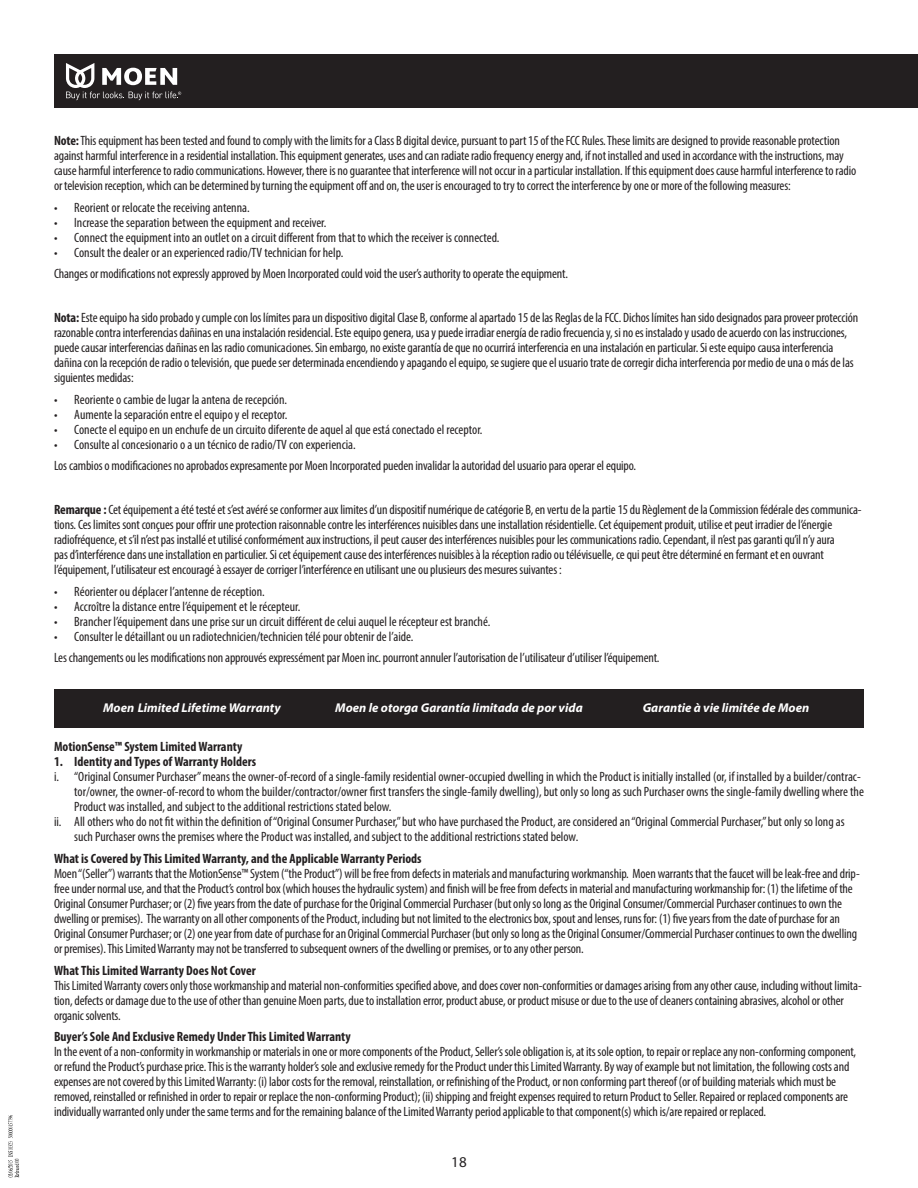
<style>
.page{position:relative;width:918px;height:1188px;background:#fff}
.page>*{position:absolute;margin:0;border:0;box-sizing:border-box;transform-origin:0 0}
.t1{font:15px "Myriad Pro";color:#231f20}
.t2{font:condensed 13.5px/15px "Myriad Pro";letter-spacing:-.01em;color:#231f20}
.t3{font:700 condensed 13.5px "Myriad Pro";color:#231f20}
.t4{font:italic 700 12.75px "Myriad Pro";color:#fff}
.s1{font-weight:700}
</style>
<div class="page">
<div style="left:54px;top:54px;width:864px;height:54px;background:#231f20"></div>
<svg style="left:66px;top:63px;width:115px;height:37px"></svg>
<div style="left:54px;top:689px;width:810px;height:39px;background:#231f20"></div>
<svg style="left:8px;top:1115px;width:11px;height:62px"></svg>
<p class="t2" style="left:54px;top:133px;width:804px"><span class="s1">Note:</span> This equipment has been tested and found to comply with the limits for a Class B digital device, pursuant to part 15 of the FCC Rules. These limits are designed to provide reasonable protection against harmful interference in a residential installation. This equipment generates, uses and can radiate radio frequency energy and, if not installed and used in accordance with the instructions, may cause harmful interference to radio communications. However, there is no guarantee that interference will not occur in a particular installation. If this equipment does cause harmful interference to radio or television reception, which can be determined by turning the equipment off and on, the user is encouraged to try to correct the interference by one or more of the following measures:</p>
<p class="t2" style="left:54px;top:199px;width:197px">• Reorient or relocate the receiving antenna.</p>
<p class="t2" style="left:54px;top:214px;width:274px">• Increase the separation between the equipment and receiver.</p>
<p class="t2" style="left:54px;top:229px;width:447px">• Connect the equipment into an outlet on a circuit different from that to which the receiver is connected.</p>
<p class="t2" style="left:54px;top:241px;width:515px;line-height:21.8px">• Consult the dealer or an experienced radio/TV technician for help.<br>Changes or modifications not expressly approved by Moen Incorporated could void the user’s authority to operate the equipment.</p>
<p class="t2" style="left:54px;top:310px;width:806px"><span class="s1">Nota:</span> Este equipo ha sido probado y cumple con los límites para un dispositivo digital Clase B, conforme al apartado 15 de las Reglas de la FCC. Dichos límites han sido designados para proveer protección razonable contra interferencias dañinas en una instalación residencial. Este equipo genera, usa y puede irradiar energía de radio frecuencia y, si no es instalado y usado de acuerdo con las instrucciones, puede causar interferencias dañinas en las radio comunicaciones. Sin embargo, no existe garantía de que no ocurrirá interferencia en una instalación en particular. Si este equipo causa interferencia dañina con la recepción de radio o televisión, que puede ser determinada encendiendo y apagando el equipo, se sugiere que el usuario trate de corregir dicha interferencia por medio de una o más de las siguientes medidas:</p>
<p class="t2" style="left:54px;top:391px;width:235px">• Reoriente o cambie de lugar la antena de recepción.</p>
<p class="t2" style="left:54px;top:406px;width:235px">• Aumente la separación entre el equipo y el receptor.</p>
<p class="t2" style="left:54px;top:421px;width:430px">• Conecte el equipo en un enchufe de un circuito diferente de aquel al que está conectado el receptor.</p>
<p class="t2" style="left:54px;top:433px;width:584px;line-height:21.8px">• Consulte al concesionario o a un técnico de radio/TV con experiencia.<br>Los cambios o modificaciones no aprobados expresamente por Moen Incorporated pueden invalidar la autoridad del usuario para operar el equipo.</p>
<p class="t2" style="left:54px;top:502px;width:809px"><span class="s1">Remarque :</span> Cet équipement a été testé et s’est avéré se conformer aux limites d’un dispositif numérique de catégorie B, en vertu de la partie 15 du Règlement de la Commission fédérale des communica&shy;tions. Ces limites sont conçues pour offrir une protection raisonnable contre les interférences nuisibles dans une installation résidentielle. Cet équipement produit, utilise et peut irradier de l’énergie radiofréquence, et s’il n’est pas installé et utilisé conformément aux instructions, il peut causer des interférences nuisibles pour les communications radio. Cependant, il n’est pas garanti qu’il n’y aura<br>pas d’interférence dans une installation en particulier. Si cet équipement cause des interférences nuisibles à la réception radio ou télévisuelle, ce qui peut être déterminé en fermant et en ouvrant l’équipement, l’utilisateur est encouragé à essayer de corriger l’interférence en utilisant une ou plusieurs des mesures suivantes :</p>
<p class="t2" style="left:54px;top:583px;width:212px">• Réorienter ou déplacer l’antenne de réception.</p>
<p class="t2" style="left:54px;top:598px;width:248px">• Accroître la distance entre l’équipement et le récepteur.</p>
<p class="t2" style="left:54px;top:613px;width:438px">• Brancher l’équipement dans une prise sur un circuit différent de celui auquel le récepteur est branché.</p>
<p class="t2" style="left:54px;top:625px;width:607px;line-height:21.8px">• Consulter le détaillant ou un radiotechnicien/technicien télé pour obtenir de l’aide.<br>Les changements ou les modifications non approuvés expressément par Moen inc. pourront annuler l’autorisation de l’utilisateur d’utiliser l’équipement.</p>
<p class="t4" style="left:103px;top:700px;width:179px">Moen Limited Lifetime Warranty</p>
<p class="t4" style="left:335px;top:700px;width:249px">Moen le otorga Garantía limitada de por vida</p>
<p class="t4" style="left:643px;top:700px;width:168px">Garantie à vie limitée de Moen</p>
<p class="t3" style="left:54px;top:738px;width:190px">MotionSense™ System Limited Warranty</p>
<p class="t3" style="left:54px;top:753px;width:204px">1. Identity and Types of Warranty Holders</p>
<p class="t2" style="left:54px;top:769px;width:808px">i. “Original Consumer Purchaser” means the owner-of-record of a single-family residential owner-occupied dwelling in which the Product is initially installed (or, if installed by a builder/contrac-</p>
<p class="t2" style="left:74px;top:784px;width:791px">tor/owner, the owner-of-record to whom the builder/contractor/owner first transfers the single-family dwelling), but only so long as such Purchaser owns the single-family dwelling where the</p>
<p class="t2" style="left:74px;top:799px;width:319px">Product was installed, and subject to the additional restrictions stated below.</p>
<p class="t2" style="left:54px;top:814px;width:792px">ii. All others who do not fit within the definition of “Original Consumer Purchaser,” but who have purchased the Product, are considered an “Original Commercial Purchaser,” but only so long as</p>
<p class="t2" style="left:74px;top:829px;width:506px">such Purchaser owns the premises where the Product was installed, and subject to the additional restrictions stated below.</p>
<p class="t3" style="left:54px;top:850px;width:369px">What is Covered by This Limited Warranty, and the Applicable Warranty Periods</p>
<p class="t2" style="left:54px;top:866px;width:807px">Moen “(Seller”) warrants that the MotionSense™ System (“the Product”) will be free from defects in materials and manufacturing workmanship. Moen warrants that the faucet will be leak-free and drip&shy;free under normal use, and that the Product’s control box (which houses the hydraulic system) and finish will be free from defects in material and manufacturing workmanship for: (1) the lifetime of the Original Consumer Purchaser; or (2) five years from the date of purchase for the Original Commercial Purchaser (but only so long as the Original Consumer/Commercial Purchaser continues to own the dwelling or premises). The warranty on all other components of the Product, including but not limited to the electronics box, spout and lenses, runs for: (1) five years from the date of purchase for an Original Consumer Purchaser; or (2) one year from date of purchase for an Original Commercial Purchaser (but only so long as the Original Consumer/Commercial Purchaser continues to own the dwelling or premises). This Limited Warranty may not be transferred to subsequent owners of the dwelling or premises, or to any other person.</p>
<p class="t3" style="left:54px;top:962px;width:203px">What This Limited Warranty Does Not Cover</p>
<p class="t2" style="left:54px;top:977px;width:809px">This Limited Warranty covers only those workmanship and material non-conformities specified above, and does cover non-conformities or damages arising from any other cause, including without limita&shy;tion, defects or damage due to the use of other than genuine Moen parts, due to installation error, product abuse, or product misuse or due to the use of cleaners containing abrasives, alcohol or other organic solvents.</p>
<p class="t3" style="left:54px;top:1028px;width:298px">Buyer’s Sole And Exclusive Remedy Under This Limited Warranty</p>
<p class="t2" style="left:54px;top:1044px;width:804px">In the event of a non-conformity in workmanship or materials in one or more components of the Product, Seller’s sole obligation is, at its sole option, to repair or replace any non-conforming component, or refund the Product’s purchase price. This is the warranty holder’s sole and exclusive remedy for the Product under this Limited Warranty. By way of example but not limitation, the following costs and expenses are not covered by this Limited Warranty: (i) labor costs for the removal, reinstallation, or refinishing of the Product, or non conforming part thereof (or of building materials which must be removed, reinstalled or refinished in order to repair or replace the non-conforming Product); (ii) shipping and freight expenses required to return Product to Seller. Repaired or replaced components are individually warranted only under the same terms and for the remaining balance of the Limited Warranty period applicable to that component(s) which is/are repaired or replaced.</p>
<p class="t1" style="left:451px;top:1152px;width:17px">18</p>
</div>
